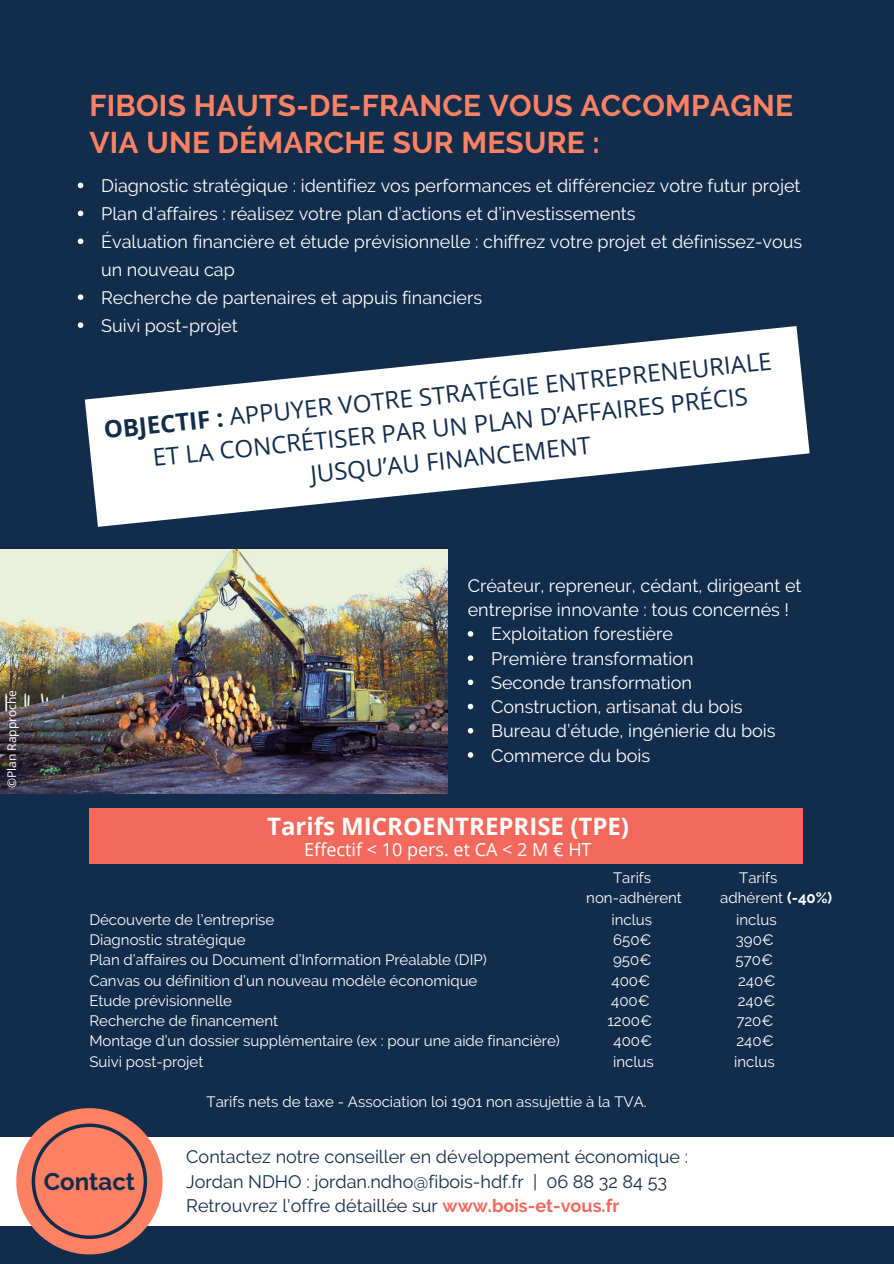
<style>
.page{position:relative;width:894px;height:1264px;background:#fff}
.page>*{position:absolute;margin:0;border:0;box-sizing:border-box;transform-origin:0 0}
.t1{font:700 29.85px/37.2px "Raleway";letter-spacing:.01em;color:#ff8163}
.t2{font:24px "Open Sans";color:#122c4b}
.t3{font:700 24px "Open Sans";color:#fff}
.t4{font:700 24px "Raleway";color:#122c4b}
.t5{font:18px/24.2px "Raleway";color:#fff}
.t6{font:18px/24.8px "Raleway";color:#122c4b}
.t7{font:18px "Open Sans";color:#fff}
.t8{font:15px "Raleway";color:#fff}
.t9{font:12px "Open Sans";color:#fff}
.s1{font-weight:700}
.s2{font-weight:700;color:#f2685c}
</style>
<div class="page">
<div style="left:0;top:0;width:893px;height:1263px;background:#122c4b"></div>
<img style="left:0;top:549px;width:447px;height:244px">
<div style="left:0;top:1136px;width:893px;height:89px;background:#fff"></div>
<svg style="left:78px;top:183px;width:5px;height:5px"></svg>
<svg style="left:78px;top:210px;width:5px;height:6px"></svg>
<svg style="left:78px;top:238px;width:5px;height:6px"></svg>
<svg style="left:78px;top:294px;width:5px;height:6px"></svg>
<svg style="left:78px;top:322px;width:5px;height:6px"></svg>
<svg style="left:16px;top:1108px;width:146px;height:146px"></svg>
<svg style="left:85px;top:326px;width:724px;height:201px;fill:#fff"></svg>
<svg style="left:467px;top:631px;width:6px;height:5px"></svg>
<svg style="left:467px;top:655px;width:6px;height:6px"></svg>
<svg style="left:467px;top:679px;width:6px;height:6px"></svg>
<svg style="left:467px;top:703px;width:6px;height:6px"></svg>
<svg style="left:467px;top:728px;width:6px;height:5px"></svg>
<svg style="left:467px;top:752px;width:6px;height:5px"></svg>
<div style="left:89px;top:808px;width:713px;height:55px;background:#f2685c"></div>
<h1 class="t1" style="left:89px;top:87px;width:705px">FIBOIS HAUTS-DE-FRANCE VOUS ACCOMPAGNE<br>VIA UNE DÉMARCHE SUR MESURE :</h1>
<p class="t5" style="left:101px;top:172px;width:702px;line-height:27.9px">Diagnostic stratégique : identifiez vos performances et différenciez votre futur projet Plan d’affaires : réalisez votre plan d’actions et d’investissements<br>Évaluation financière et étude prévisionnelle : chiffrez votre projet et définissez-vous un nouveau cap<br>Recherche de partenaires et appuis financiers<br>Suivi post-projet</p>
<h2 class="t2" style="left:102px;top:413px;width:672px;rotate:-6deg"><span class="s1">OBJECTIF :</span> APPUYER VOTRE STRATÉGIE ENTREPRENEURIALE</h2>
<h2 class="t2" style="left:151px;top:441px;width:599px;rotate:-6deg">ET LA CONCRÉTISER PAR UN PLAN D’AFFAIRES PRÉCIS</h2>
<h2 class="t2" style="left:308px;top:457px;width:283px;rotate:-6deg">JUSQU’AU FINANCEMENT</h2>
<p class="t9" style="left:3px;top:788px;width:100px;rotate:-90deg">©Plan Rapproche</p>
<p class="t5" style="left:467px;top:573px;width:335px">Créateur, repreneur, cédant, dirigeant et entreprise innovante : tous concernés !</p>
<p class="t5" style="left:491px;top:622px;width:286px">Exploitation forestière<br>Première transformation<br>Seconde transformation<br>Construction, artisanat du bois<br>Bureau d’étude, ingénierie du bois<br>Commerce du bois</p>
<h2 class="t3" style="left:267px;top:809px;width:363px">Tarifs MICROENTREPRISE (TPE)</h2>
<p class="t7" style="left:304px;top:837px;width:289px">Effectif &lt; 10 pers. et CA &lt; 2 M € HT</p>
<p class="t8" style="left:613px;top:868px;width:40px">Tarifs</p>
<p class="t8" style="left:739px;top:868px;width:40px">Tarifs</p>
<p class="t8" style="left:586px;top:889px;width:97px">non-adhérent</p>
<p class="t8" style="left:720px;top:889px;width:113px">adhérent <span class="s1">(-40%)</span></p>
<p class="t8" style="left:89px;top:910px;width:186px">Découverte de l’entreprise</p>
<p class="t8" style="left:611px;top:910px;width:42px">inclus</p>
<p class="t8" style="left:736px;top:910px;width:42px">inclus</p>
<p class="t8" style="left:89px;top:930px;width:157px">Diagnostic stratégique</p>
<p class="t8" style="left:613px;top:930px;width:40px">650€</p>
<p class="t8" style="left:735px;top:930px;width:40px">390€</p>
<p class="t8" style="left:89px;top:951px;width:399px">Plan d’affaires ou Document d’Information Préalable (DIP)</p>
<p class="t8" style="left:613px;top:951px;width:40px">950€</p>
<p class="t8" style="left:735px;top:951px;width:39px">570€</p>
<p class="t8" style="left:89px;top:971px;width:389px">Canvas ou définition d’un nouveau modèle économique</p>
<p class="t8" style="left:611px;top:971px;width:40px">400€</p>
<p class="t8" style="left:738px;top:971px;width:39px">240€</p>
<p class="t8" style="left:89px;top:991px;width:144px">Etude prévisionnelle</p>
<p class="t8" style="left:611px;top:991px;width:40px">400€</p>
<p class="t8" style="left:737px;top:991px;width:39px">240€</p>
<p class="t8" style="left:89px;top:1011px;width:190px">Recherche de financement</p>
<p class="t8" style="left:607px;top:1011px;width:46px">1200€</p>
<p class="t8" style="left:736px;top:1011px;width:39px">720€</p>
<p class="t8" style="left:89px;top:1032px;width:472px">Montage d’un dossier supplémentaire (ex : pour une aide financière)</p>
<p class="t8" style="left:613px;top:1032px;width:40px">400€</p>
<p class="t8" style="left:736px;top:1032px;width:39px">240€</p>
<p class="t8" style="left:89px;top:1052px;width:115px">Suivi post-projet</p>
<p class="t8" style="left:613px;top:1052px;width:42px">inclus</p>
<p class="t8" style="left:734px;top:1052px;width:42px">inclus</p>
<p class="t8" style="left:206px;top:1093px;width:441px">Tarifs nets de taxe - Association loi 1901 non assujettie à la TVA.</p>
<p class="t6" style="left:186px;top:1143px;width:503px">Contactez notre conseiller en développement économique :<br>Jordan NDHO : jordan.ndho@fibois-hdf.fr | 06 88 32 84 53<br>Retrouvrez l'offre détaillée sur <span class="s2">www.bois-et-vous.fr</span></p>
<h2 class="t4" style="left:44px;top:1167px;width:93px">Contact</h2>
</div>
